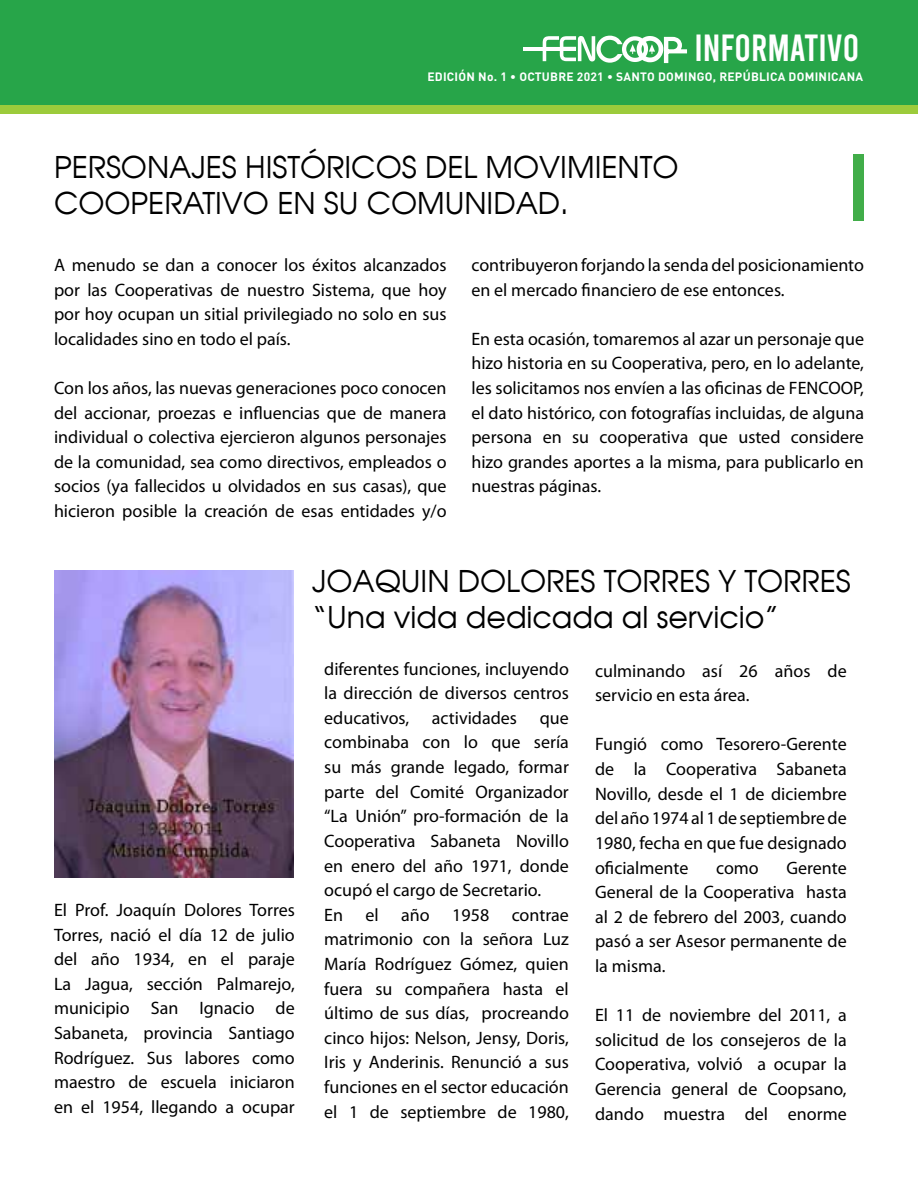
<style>
.page{position:relative;width:918px;height:1188px;background:#fff}
.page>*{position:absolute;margin:0;border:0;box-sizing:border-box;transform-origin:0 0}
.t1{font:37.65px "Bebas";color:#fff}
.t2{font:30px/36px "Avalon Plain";color:#000}
.t3{font:18px/24.6px "Myriad Pro";color:#000;text-align:justify}
.t4{font:700 12px "DIN";letter-spacing:.02em;color:#fff}
</style>
<div class="page">
<div style="left:0;top:0;width:918px;height:105px;background:#27a549"></div>
<div style="left:0;top:105px;width:918px;height:8px;background:#9ccb3b"></div>
<hr style="left:523px;top:47px;width:53px;height:4px;background:#fff">
<svg style="left:543px;top:35px;width:144px;height:29px"></svg>
<div style="left:853px;top:154px;width:11px;height:67px;background:#41ad49"></div>
<img style="left:54px;top:570px;width:240px;height:308px">
<h1 class="t1" style="left:694px;top:29px;width:166px">INFORMATIVO</h1>
<p class="t4" style="left:427px;top:69px;width:437px">EDICIÓN No. 1 • OCTUBRE 2021 • SANTO DOMINGO, REPÚBLICA DOMINICANA</p>
<h2 class="t2" style="left:54px;top:149px;width:626px">PERSONAJES HISTÓRICOS DEL MOVIMIENTO<br>COOPERATIVO EN SU COMUNIDAD.</h2>
<p class="t3" style="left:54px;top:252px;width:394px">A menudo se dan a conocer los éxitos alcanzados por las Cooperativas de nuestro Sistema, que hoy por hoy ocupan un sitial privilegiado no solo en sus localidades sino en todo el país.</p>
<p class="t3" style="left:54px;top:375px;width:394px">Con los años, las nuevas generaciones poco conocen del accionar, proezas e influencias que de manera individual o colectiva ejercieron algunos personajes de la comunidad, sea como directivos, empleados o socios (ya fallecidos u olvidados en sus casas), que hicieron posible la creación de esas entidades y/o</p>
<p class="t3" style="left:471px;top:252px;width:394px">contribuyeron forjando la senda del posicionamiento en el mercado financiero de ese entonces.</p>
<p class="t3" style="left:471px;top:326px;width:394px">En esta ocasión, tomaremos al azar un personaje que hizo historia en su Cooperativa, pero, en lo adelante, les solicitamos nos envíen a las oficinas de FENCOOP, el dato histórico, con fotografías incluidas, de alguna persona en su cooperativa que usted considere hizo grandes aportes a la misma, para publicarlo en nuestras páginas.</p>
<p class="t3" style="left:54px;top:897px;width:242px">El Prof. Joaquín Dolores Torres Torres, nació el día 12 de julio del año 1934, en el paraje La Jagua, sección Palmarejo, municipio San Ignacio de Sabaneta, provincia Santiago Rodríguez. Sus labores como maestro de escuela iniciaron en el 1954, llegando a ocupar</p>
<h2 class="t2" style="left:312px;top:563px;width:540px">JOAQUIN DOLORES TORRES Y TORRES “Una vida dedicada al servicio”</h2>
<p class="t3" style="left:324px;top:656px;width:246px">diferentes funciones, incluyendo la dirección de diversos centros educativos,</p>
<p class="t3" style="left:432px;top:705px;width:87px">actividades</p>
<p class="t3" style="left:324px;top:705px;width:246px;text-align:left;text-indent:216px">que combinaba con lo que sería su más grande legado, formar parte del Comité Organizador “La Unión” pro-formación de la<br>Cooperativa Sabaneta Novillo en enero del año 1971, donde ocupó el cargo de Secretario.<br>En el año 1958 contrae matrimonio con la señora Luz<br>María Rodríguez Gómez, quien fuera su compañera hasta el último de sus días, procreando cinco hijos: Nelson, Jensy, Doris,<br>Iris y Anderinis. Renunció a sus funciones en el sector educación el 1 de septiembre de 1980,</p>
<p class="t3" style="left:595px;top:658px;width:253px">culminando así 26 años de servicio en esta área.</p>
<p class="t3" style="left:595px;top:732px;width:253px">Fungió como Tesorero-Gerente de la Cooperativa Sabaneta Novillo, desde el 1 de diciembre del año 1974 al 1 de septiembre de 1980, fecha en que fue designado oficialmente</p>
<p class="t3" style="left:595px;top:855px;width:253px;text-indent:191px">Gerente General de la Cooperativa hasta al 2 de febrero del 2003, cuando pasó a ser Asesor permanente de la misma.</p>
<p class="t3" style="left:595px;top:1003px;width:253px">El 11 de noviembre del 2011, a solicitud de los consejeros de la Cooperativa, volvió a ocupar la Gerencia general de Coopsano, dando muestra del enorme</p>
<p class="t3" style="left:716px;top:855px;width:44px">como</p>
</div>
